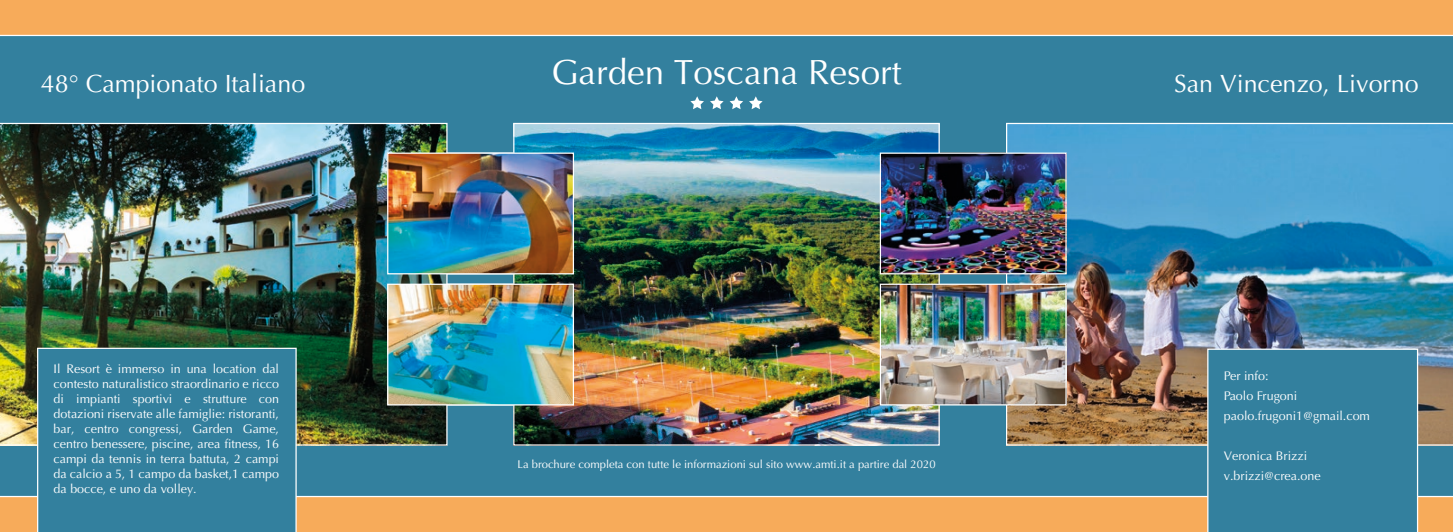
<style>
.page{position:relative;width:1453px;height:532px;background:#fff}
.page>*{position:absolute;margin:0;border:0;box-sizing:border-box;transform-origin:0 0}
.t1{font:35px "Optima LT Std";color:#fff}
.t2{font:25px "Optima LT Std";color:#fff}
.t3{font:12.5px/15px "Optima LT Std";color:#fff}
.t4{font:11.25px "Optima LT Std";color:#fff}
</style>
<div class="page">
<div style="left:0;top:0;width:1453px;height:531px;background:#f7ab5a"></div>
<div style="left:0;top:35px;width:1453px;height:462px;background:#33809e"></div>
<svg style="left:690px;top:96px;width:14px;height:13px"></svg>
<svg style="left:710px;top:96px;width:13px;height:13px"></svg>
<svg style="left:729px;top:96px;width:14px;height:13px"></svg>
<svg style="left:749px;top:96px;width:13px;height:13px"></svg>
<img style="left:0;top:123px;width:447px;height:322px">
<img style="left:1006px;top:123px;width:447px;height:322px">
<div style="left:1207px;top:348px;width:211px;height:183px;background:#33809e"></div>
<div style="left:37px;top:347px;width:260px;height:184px;background:#33809e"></div>
<img style="left:515px;top:125px;width:423px;height:318px">
<img style="left:882px;top:154px;width:182px;height:118px">
<div style="left:880px;top:152px;width:186px;height:122px;border:1px solid #fff"></div>
<img style="left:882px;top:285px;width:182px;height:118px">
<div style="left:880px;top:283px;width:186px;height:122px;border:1px solid #fff"></div>
<img style="left:389px;top:285px;width:183px;height:118px">
<div style="left:387px;top:283px;width:187px;height:122px;border:1px solid #fff"></div>
<img style="left:389px;top:154px;width:183px;height:118px">
<div style="left:387px;top:152px;width:187px;height:122px;border:1px solid #fff"></div>
<h1 class="t1" style="left:551px;top:51px;width:352px">Garden Toscana Resort</h1>
<h2 class="t2" style="left:41px;top:69px;width:266px">48° Campionato Italiano</h2>
<h2 class="t2" style="left:1174px;top:69px;width:246px">San Vincenzo, Livorno</h2>
<p class="t3" style="left:54px;top:361px;width:227px;text-align:justify">Il Resort è immerso in una location dal contesto naturalistico straordinario e ricco di impianti sportivi e strutture con dotazioni riservate alle famiglie: ristoranti, bar, centro congressi, Garden Game, centro benessere, piscine, area fitness, 16 campi da tennis in terra battuta, 2 campi da calcio a 5, 1 campo da basket,1 campo da bocce, e uno da volley.</p>
<p class="t4" style="left:517px;top:457px;width:420px">La brochure completa con tutte le informazioni sul sito www.amti.it a partire dal 2020</p>
<p class="t3" style="left:1224px;top:365px;width:148px;line-height:20px">Per info:<br>Paolo Frugoni paolo.frugoni1@gmail.com</p>
<p class="t3" style="left:1224px;top:445px;width:98px;line-height:20px">Veronica Brizzi v.brizzi@crea.one</p>
</div>
